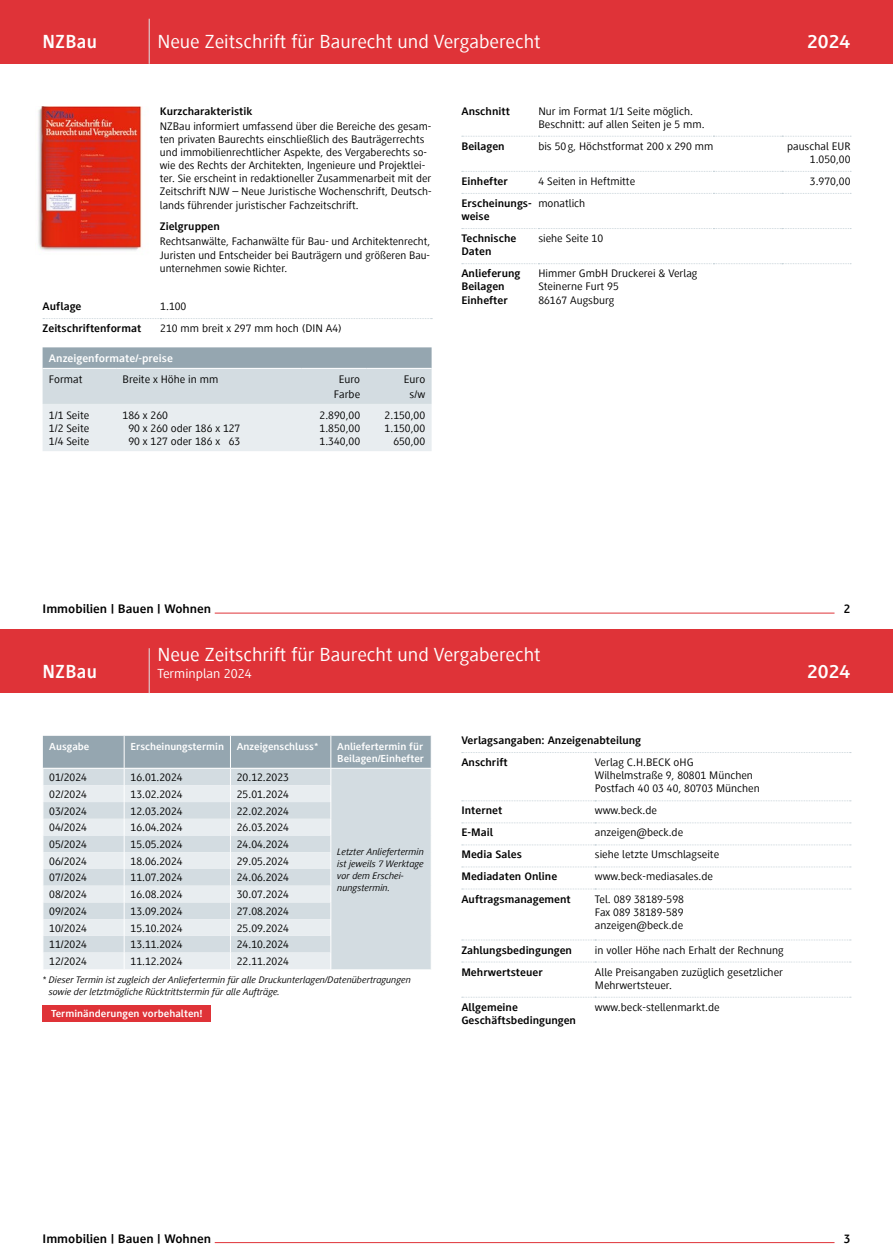
<style>
.page{position:relative;width:893px;height:1259px;background:#fff}
.page>*{position:absolute;margin:0;border:0;box-sizing:border-box;transform-origin:0 0}
.t1{font:19.5px "Generis Sans Com";color:#fff;scale:1.08 1}
.t2{font:700 19.5px "Generis Sans Com";letter-spacing:.02em;color:#fff}
.t3{font:700 19.5px "Generis Sans Com";letter-spacing:.02em;color:#fff;scale:1.08 1}
.t4{font:13.5px "Generis Sans Com";color:#fff;scale:1.08 1}
.t5{font:700 12.75px "Generis Sans Com";color:#000;scale:1.08 1}
.t6{font:700 12.75px "Generis Sans Com";color:#000}
.t7{font:11.25px/13.2px "Generis Sans Com";color:#000;scale:1.08 1}
.t8{font:11.25px/13.2px "Generis Sans Com";color:#000;scale:1.06 1}
.t9{font:700 11.25px/13.2px "Generis Sans Com";color:#000;scale:1.08 1}
.t10{font:11.25px/13.2px "Generis Sans Com";color:#000;text-align:justify;scale:1.05 1}
.t11{font:700 11.25px "Generis Sans Com";color:#fff;scale:1.08 1}
.t12{font:700 10.5px/12px "Generis Sans Com";color:#fff;scale:1.08 1}
.t13{font:italic 9.75px/12px "Generis Sans Com";color:#000;scale:1.08 1}
</style>
<div class="page">
<div style="left:0;top:0;width:893px;height:64px;background:#df3338"></div>
<hr style="left:149px;top:19px;width:1px;height:45px;background:#dde3e5">
<hr style="left:215px;top:613px;width:619px;height:1px;background:#df3338">
<svg style="left:43px;top:318px;width:389px;height:1px"></svg>
<svg style="left:43px;top:347px;width:389px;height:104px;background:#d0d9de"></svg>
<hr style="left:43px;top:368px;width:73px;height:1px;background:#fff">
<hr style="left:116px;top:368px;width:186px;height:1px;background:#fff">
<hr style="left:302px;top:368px;width:65px;height:1px;background:#fff">
<hr style="left:367px;top:368px;width:65px;height:1px;background:#fff">
<svg style="left:462px;top:136px;width:389px;height:1px"></svg>
<svg style="left:462px;top:171px;width:389px;height:1px"></svg>
<svg style="left:462px;top:228px;width:389px;height:1px"></svg>
<svg style="left:462px;top:193px;width:389px;height:1px"></svg>
<svg style="left:462px;top:263px;width:389px;height:1px"></svg>
<img style="left:38px;top:106px;width:104px;height:145px">
<div style="left:0;top:629px;width:893px;height:64px;background:#df3338"></div>
<hr style="left:149px;top:648px;width:1px;height:45px;background:#dde3e5">
<hr style="left:215px;top:1242px;width:619px;height:1px;background:#df3338">
<svg style="left:43px;top:736px;width:388px;height:233px;background:#d1dadf"></svg>
<svg style="left:462px;top:800px;width:389px;height:1px"></svg>
<svg style="left:462px;top:888px;width:389px;height:1px"></svg>
<svg style="left:462px;top:939px;width:389px;height:1px"></svg>
<svg style="left:462px;top:961px;width:389px;height:1px"></svg>
<svg style="left:462px;top:752px;width:389px;height:1px"></svg>
<svg style="left:462px;top:844px;width:389px;height:1px"></svg>
<svg style="left:462px;top:822px;width:389px;height:1px"></svg>
<svg style="left:462px;top:866px;width:389px;height:1px"></svg>
<svg style="left:462px;top:996px;width:389px;height:1px"></svg>
<div style="left:43px;top:1005px;width:168px;height:16px;background:#df3338"></div>
<h1 class="t2" style="left:43px;top:31px;width:56px">NZBau</h1>
<h1 class="t1" style="left:157px;top:31px;width:356px">Neue Zeitschrift für Baurecht und Vergaberecht</h1>
<h1 class="t3" style="left:807px;top:31px;width:42px">2024</h1>
<p class="t9" style="left:160px;top:104px;width:87px">Kurzcharakteristik</p>
<p class="t8" style="left:160px;top:120px;width:258px">NZBau informiert umfassend über die Bereiche des gesam&shy;ten privaten Baurechts einschließlich des Bauträgerrechts und immobilienrechtlicher Aspekte, des Vergaberechts so&shy;wie des Rechts der Architekten, Ingenieure und Projektlei&shy;ter. Sie erscheint in redaktioneller Zusammenarbeit mit der Zeitschrift NJW – Neue Juristische Wochenschrift, Deutsch&shy;lands führender juristischer Fachzeitschrift.</p>
<p class="t9" style="left:160px;top:220px;width:57px">Zielgruppen</p>
<p class="t10" style="left:160px;top:235px;width:259px">Rechtsanwälte, Fachanwälte für Bau- und Architektenrecht, Juristen und Entscheider bei Bauträgern und größeren Bau&shy;unternehmen sowie Richter.</p>
<p class="t9" style="left:43px;top:300px;width:38px">Auflage</p>
<p class="t7" style="left:160px;top:300px;width:26px">1.100</p>
<p class="t9" style="left:43px;top:322px;width:93px">Zeitschriftenformat</p>
<p class="t7" style="left:160px;top:322px;width:170px">210 mm breit x 297 mm hoch (DIN A4)</p>
<p class="t11" style="left:49px;top:352px;width:116px">Anzeigenformate/-preise</p>
<p class="t7" style="left:49px;top:373px;width:33px">Format</p>
<p class="t7" style="left:123px;top:373px;width:90px">Breite x Höhe in mm</p>
<p class="t7" style="left:339px;top:373px;width:21px">Euro</p>
<p class="t7" style="left:404px;top:373px;width:21px">Euro</p>
<p class="t7" style="left:334px;top:387px;width:26px">Farbe</p>
<p class="t7" style="left:410px;top:387px;width:16px">s/w</p>
<p class="t7" style="left:49px;top:408px;width:39px;text-align:justify">1/1 Seite 1/2 Seite 1/4 Seite</p>
<p class="t7" style="left:128px;top:408px;width:105px;text-indent:-6px">186 x 260<br>90 x 260 oder 186 x 127<br>90 x 127 oder 186 x 63</p>
<p class="t7" style="left:320px;top:408px;width:39px;text-align:justify">2.890,00<br>1.850,00<br>1.340,00</p>
<p class="t7" style="left:385px;top:408px;width:39px;text-align:right">2.150,00<br>1.150,00<br>650,00</p>
<p class="t9" style="left:461px;top:104px;width:46px">Anschnitt</p>
<p class="t7" style="left:538px;top:104px;width:156px">Nur im Format 1/1 Seite möglich.<br>Beschnitt: auf allen Seiten je 5 mm.</p>
<p class="t9" style="left:461px;top:139px;width:42px">Beilagen</p>
<p class="t7" style="left:538px;top:139px;width:163px">bis 50 g, Höchstformat 200 x 290 mm</p>
<p class="t7" style="left:787px;top:139px;width:60px;text-align:right">pauschal EUR<br>1.050,00</p>
<p class="t9" style="left:461px;top:175px;width:45px">Einhefter</p>
<p class="t7" style="left:538px;top:175px;width:91px">4 Seiten in Heftmitte</p>
<p class="t7" style="left:810px;top:175px;width:39px">3.970,00</p>
<p class="t9" style="left:461px;top:197px;width:67px">Erscheinungs&shy;weise</p>
<p class="t7" style="left:538px;top:197px;width:45px">monatlich</p>
<p class="t9" style="left:461px;top:232px;width:52px">Technische<br>Daten</p>
<p class="t7" style="left:538px;top:232px;width:61px">siehe Seite 10</p>
<p class="t9" style="left:461px;top:267px;width:56px">Anlieferung<br>Beilagen<br>Einhefter</p>
<p class="t7" style="left:538px;top:267px;width:149px">Himmer GmbH Druckerei &amp; Verlag<br>Steinerne Furt 95<br>86167 Augsburg</p>
<p class="t5" style="left:43px;top:602px;width:158px">Immobilien | Bauen | Wohnen</p>
<p class="t6" style="left:844px;top:602px;width:8px">2</p>
<h1 class="t2" style="left:43px;top:660px;width:56px">NZBau</h1>
<h1 class="t1" style="left:157px;top:644px;width:356px">Neue Zeitschrift für Baurecht und Vergaberecht</h1>
<p class="t4" style="left:157px;top:666px;width:89px">Terminplan 2024</p>
<p class="t12" style="left:49px;top:740px;width:39px">Ausgabe</p>
<p class="t12" style="left:131px;top:740px;width:175px">Erscheinungstermin Anzeigenschluss*</p>
<p class="t12" style="left:337px;top:740px;width:82px">Anliefertermin für<br>Beilagen/Einhefter</p>
<p class="t7" style="left:49px;top:771px;width:36px">01/2024</p>
<p class="t7" style="left:131px;top:771px;width:50px">16.01.2024</p>
<p class="t7" style="left:237px;top:771px;width:50px">20.12.2023</p>
<p class="t7" style="left:49px;top:787px;width:36px">02/2024</p>
<p class="t7" style="left:131px;top:787px;width:50px">13.02.2024</p>
<p class="t7" style="left:237px;top:787px;width:50px">25.01.2024</p>
<p class="t7" style="left:49px;top:804px;width:36px">03/2024</p>
<p class="t7" style="left:131px;top:804px;width:50px">12.03.2024</p>
<p class="t7" style="left:237px;top:804px;width:50px">22.02.2024</p>
<p class="t7" style="left:49px;top:821px;width:36px">04/2024</p>
<p class="t7" style="left:131px;top:821px;width:50px">16.04.2024</p>
<p class="t7" style="left:237px;top:821px;width:50px">26.03.2024</p>
<p class="t7" style="left:49px;top:837px;width:36px">05/2024</p>
<p class="t7" style="left:131px;top:837px;width:50px">15.05.2024</p>
<p class="t7" style="left:237px;top:837px;width:50px">24.04.2024</p>
<p class="t7" style="left:49px;top:854px;width:36px">06/2024</p>
<p class="t7" style="left:131px;top:854px;width:50px">18.06.2024</p>
<p class="t7" style="left:237px;top:854px;width:50px">29.05.2024</p>
<p class="t7" style="left:49px;top:871px;width:36px">07/2024</p>
<p class="t7" style="left:131px;top:871px;width:50px">11.07.2024</p>
<p class="t7" style="left:237px;top:871px;width:50px">24.06.2024</p>
<p class="t7" style="left:49px;top:888px;width:36px">08/2024</p>
<p class="t7" style="left:131px;top:888px;width:50px">16.08.2024</p>
<p class="t7" style="left:237px;top:888px;width:50px">30.07.2024</p>
<p class="t7" style="left:49px;top:904px;width:36px">09/2024</p>
<p class="t7" style="left:131px;top:904px;width:50px">13.09.2024</p>
<p class="t7" style="left:237px;top:904px;width:50px">27.08.2024</p>
<p class="t7" style="left:49px;top:921px;width:36px">10/2024</p>
<p class="t7" style="left:131px;top:921px;width:50px">15.10.2024</p>
<p class="t7" style="left:237px;top:921px;width:50px">25.09.2024</p>
<p class="t7" style="left:49px;top:938px;width:36px">11/2024</p>
<p class="t7" style="left:131px;top:938px;width:50px">13.11.2024</p>
<p class="t7" style="left:237px;top:938px;width:50px">24.10.2024</p>
<p class="t7" style="left:49px;top:955px;width:36px">12/2024</p>
<p class="t7" style="left:131px;top:955px;width:50px">11.12.2024</p>
<p class="t7" style="left:237px;top:955px;width:50px">22.11.2024</p>
<p class="t13" style="left:49px;top:974px;width:337px;text-indent:-6px">* Dieser Termin ist zugleich der Anliefertermin für alle Druckunterlagen/Datenübertragungen sowie der letztmögliche Rücktrittstermin für alle Aufträge.</p>
<p class="t13" style="left:337px;top:845px;width:82px">Letzter Anliefertermin ist jeweils 7 Werktage vor dem Erschei&shy;nungstermin.</p>
<p class="t12" style="left:51px;top:1007px;width:142px">Terminänderungen vorbehalten!</p>
<p class="t9" style="left:461px;top:729px;width:168px;line-height:22px">Verlagsangaben: Anzeigenabteilung<br>Anschrift</p>
<p class="t7" style="left:595px;top:756px;width:154px">Verlag C.H.BECK oHG<br>Wilhelmstraße 9, 80801 München<br>Postfach 40 03 40, 80703 München</p>
<p class="t9" style="left:461px;top:804px;width:39px">Internet</p>
<p class="t7" style="left:595px;top:804px;width:59px">www.beck.de</p>
<p class="t9" style="left:461px;top:826px;width:31px">E-Mail</p>
<p class="t7" style="left:595px;top:826px;width:83px">anzeigen@beck.de</p>
<p class="t9" style="left:461px;top:848px;width:58px">Media Sales</p>
<p class="t7" style="left:595px;top:848px;width:117px">siehe letzte Umschlagseite</p>
<p class="t9" style="left:461px;top:870px;width:90px">Mediadaten Online</p>
<p class="t7" style="left:595px;top:870px;width:111px">www.beck-mediasales.de</p>
<p class="t9" style="left:461px;top:892px;width:103px">Auftragsmanagement</p>
<p class="t7" style="left:595px;top:892px;width:84px;text-align:justify">Tel. 089 38189-598<br>Fax 089 38189-589 anzeigen@beck.de</p>
<p class="t9" style="left:461px;top:943px;width:104px">Zahlungsbedingungen</p>
<p class="t7" style="left:595px;top:943px;width:176px">in voller Höhe nach Erhalt der Rechnung</p>
<p class="t9" style="left:461px;top:965px;width:77px">Mehrwertsteuer</p>
<p class="t7" style="left:595px;top:965px;width:176px">Alle Preisangaben zuzüglich gesetzlicher<br>Mehrwertsteuer.</p>
<p class="t9" style="left:461px;top:1000px;width:108px">Allgemeine<br>Geschäftsbedingungen</p>
<p class="t7" style="left:595px;top:1000px;width:117px">www.beck-stellenmarkt.de</p>
<h1 class="t3" style="left:807px;top:660px;width:42px">2024</h1>
<p class="t5" style="left:43px;top:1231px;width:158px">Immobilien | Bauen | Wohnen</p>
<p class="t6" style="left:844px;top:1231px;width:8px">3</p>
</div>
